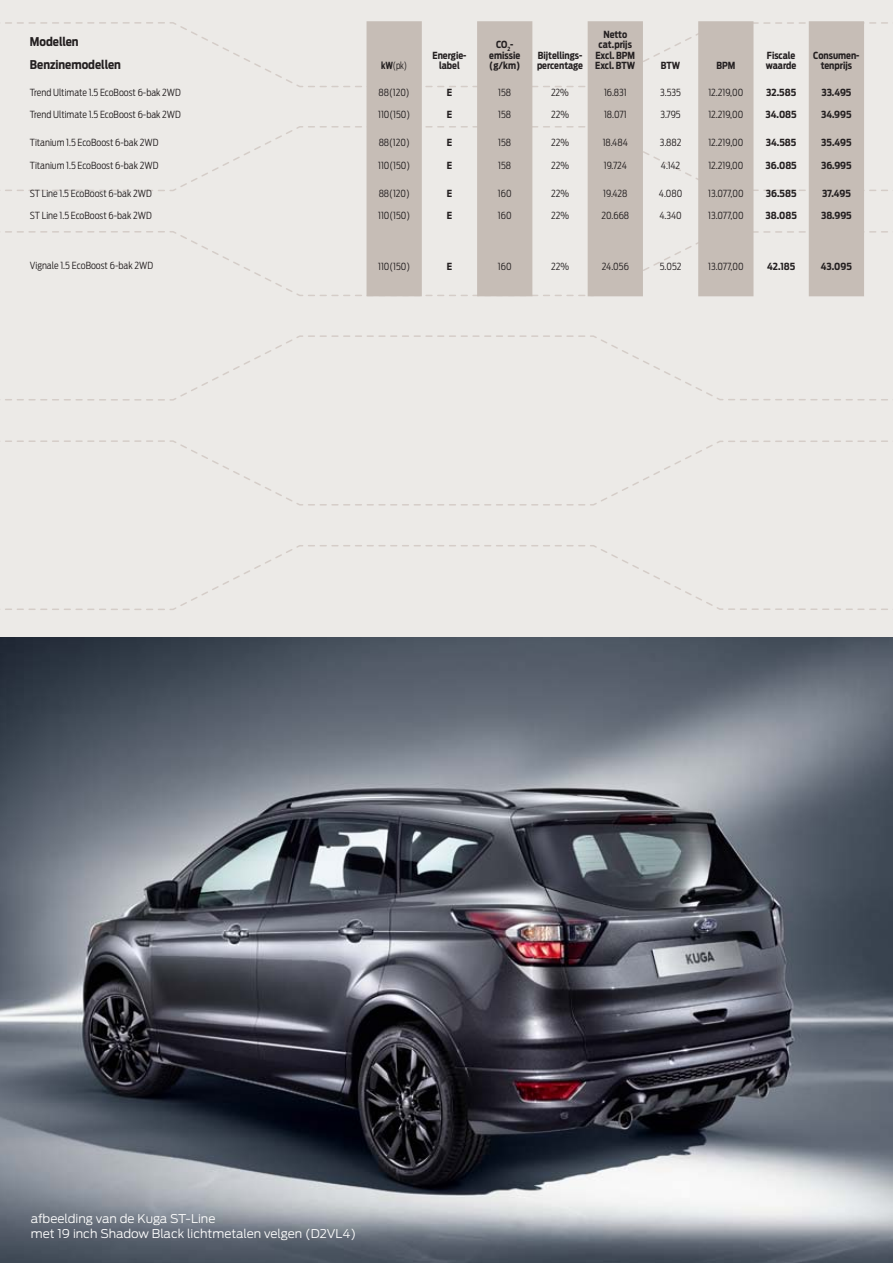
<style>
.page{position:relative;width:893px;height:1263px;background:#eceae7}
.page>*{position:absolute;margin:0;border:0;box-sizing:border-box;transform-origin:0 0}
.t1{font:300 12px/14.4px "Ford Antenna";color:#fff}
.t2{font:700 12px/23.2px "Ford Antenna Cond";color:#231f20}
.t3{font:300 9.75px "Ford Antenna Cond";color:#231f20}
.t4{font:700 9.75px/10.5px "Ford Antenna Cond";color:#231f20;text-align:center;scale:.96 1}
.t5{font:700 9.75px "Ford Antenna Cond";color:#231f20}
.t6{font:300 9.75px "Ford Antenna Cond";color:#231f20;scale:.87 1}
.s1{font-weight:700}
</style>
<div class="page">
<svg style="left:5px;top:230px;width:883px;height:67px"></svg>
<svg style="left:5px;top:125px;width:883px;height:67px"></svg>
<svg style="left:5px;top:440px;width:883px;height:66px"></svg>
<svg style="left:5px;top:335px;width:883px;height:66px"></svg>
<svg style="left:5px;top:21px;width:883px;height:67px"></svg>
<svg style="left:5px;top:545px;width:883px;height:65px"></svg>
<svg style="left:367px;top:21px;width:497px;height:275px;fill:#c6bdb6"></svg>
<img style="left:0;top:638px;width:893px;height:625px">
<p class="t2" style="left:30px;top:28px;width:93px">Modellen<br>Benzinemodellen</p>
<p class="t6" style="left:381px;top:57px;width:31px"><span class="s1">kW</span>(pk)</p>
<p class="t4" style="left:432px;top:49px;width:37px">Energie&shy;label</p>
<p class="t4" style="left:489px;top:38px;width:34px">CO<sub>2</sub>- emissie (g/km)</p>
<p class="t4" style="left:537px;top:49px;width:49px;text-align:left">Bijtellings&shy;percentage</p>
<p class="t4" style="left:595px;top:28px;width:43px">Netto cat.prijs<br>Excl. BPM<br>Excl. BTW</p>
<p class="t4" style="left:661px;top:59px;width:22px">BTW</p>
<p class="t4" style="left:716px;top:59px;width:21px">BPM</p>
<p class="t4" style="left:766px;top:49px;width:33px;text-align:left">Fiscale waarde</p>
<p class="t4" style="left:813px;top:49px;width:50px">Consumen&shy;tenprijs</p>
<p class="t3" style="left:30px;top:84px;width:153px">Trend Ultimate 1.5 EcoBoost 6-bak 2WD</p>
<p class="t3" style="left:379px;top:84px;width:33px">88(120)</p>
<p class="t5" style="left:447px;top:83px;width:7px">E</p>
<p class="t3" style="left:498px;top:84px;width:14px">158</p>
<p class="t3" style="left:551px;top:84px;width:19px">22%</p>
<p class="t3" style="left:604px;top:84px;width:24px">16.831</p>
<p class="t3" style="left:660px;top:84px;width:22px">3.535</p>
<p class="t3" style="left:708px;top:84px;width:36px">12.219,00</p>
<p class="t5" style="left:766px;top:83px;width:32px">32.585</p>
<p class="t5" style="left:821px;top:83px;width:32px">33.495</p>
<p class="t3" style="left:30px;top:106px;width:153px">Trend Ultimate 1.5 EcoBoost 6-bak 2WD</p>
<p class="t3" style="left:378px;top:106px;width:34px">110(150)</p>
<p class="t5" style="left:447px;top:106px;width:7px">E</p>
<p class="t3" style="left:498px;top:106px;width:14px">158</p>
<p class="t3" style="left:551px;top:106px;width:19px">22%</p>
<p class="t3" style="left:604px;top:106px;width:24px">18.071</p>
<p class="t3" style="left:660px;top:106px;width:22px">3.795</p>
<p class="t3" style="left:708px;top:106px;width:36px">12.219,00</p>
<p class="t5" style="left:765px;top:106px;width:33px">34.085</p>
<p class="t5" style="left:821px;top:106px;width:32px">34.995</p>
<p class="t3" style="left:30px;top:134px;width:130px">Titanium 1.5 EcoBoost 6-bak 2WD</p>
<p class="t3" style="left:379px;top:134px;width:33px">88(120)</p>
<p class="t5" style="left:447px;top:134px;width:7px">E</p>
<p class="t3" style="left:498px;top:134px;width:14px">158</p>
<p class="t3" style="left:551px;top:134px;width:19px">22%</p>
<p class="t3" style="left:603px;top:134px;width:27px">18.484</p>
<p class="t3" style="left:660px;top:134px;width:23px">3.882</p>
<p class="t3" style="left:708px;top:134px;width:36px">12.219,00</p>
<p class="t5" style="left:766px;top:134px;width:32px">34.585</p>
<p class="t5" style="left:821px;top:134px;width:32px">35.495</p>
<p class="t3" style="left:30px;top:157px;width:130px">Titanium 1.5 EcoBoost 6-bak 2WD</p>
<p class="t3" style="left:378px;top:157px;width:34px">110(150)</p>
<p class="t5" style="left:447px;top:156px;width:7px">E</p>
<p class="t3" style="left:498px;top:157px;width:14px">158</p>
<p class="t3" style="left:551px;top:157px;width:19px">22%</p>
<p class="t3" style="left:604px;top:157px;width:25px">19.724</p>
<p class="t3" style="left:661px;top:157px;width:21px">4.142</p>
<p class="t3" style="left:708px;top:157px;width:36px">12.219,00</p>
<p class="t5" style="left:765px;top:156px;width:33px">36.085</p>
<p class="t5" style="left:821px;top:156px;width:32px">36.995</p>
<p class="t3" style="left:30px;top:185px;width:123px">ST Line 1.5 EcoBoost 6-bak 2WD</p>
<p class="t3" style="left:379px;top:185px;width:33px">88(120)</p>
<p class="t5" style="left:447px;top:185px;width:7px">E</p>
<p class="t3" style="left:498px;top:185px;width:15px">160</p>
<p class="t3" style="left:551px;top:185px;width:19px">22%</p>
<p class="t3" style="left:603px;top:185px;width:26px">19.428</p>
<p class="t3" style="left:659px;top:185px;width:25px">4.080</p>
<p class="t3" style="left:708px;top:185px;width:37px">13.077,00</p>
<p class="t5" style="left:766px;top:185px;width:32px">36.585</p>
<p class="t5" style="left:822px;top:185px;width:30px">37.495</p>
<p class="t3" style="left:30px;top:207px;width:123px">ST Line 1.5 EcoBoost 6-bak 2WD</p>
<p class="t3" style="left:378px;top:207px;width:34px">110(150)</p>
<p class="t5" style="left:447px;top:207px;width:7px">E</p>
<p class="t3" style="left:498px;top:207px;width:15px">160</p>
<p class="t3" style="left:551px;top:207px;width:19px">22%</p>
<p class="t3" style="left:601px;top:207px;width:29px">20.668</p>
<p class="t3" style="left:659px;top:207px;width:24px">4.340</p>
<p class="t3" style="left:708px;top:207px;width:37px">13.077,00</p>
<p class="t5" style="left:765px;top:207px;width:33px">38.085</p>
<p class="t5" style="left:821px;top:207px;width:32px">38.995</p>
<p class="t3" style="left:30px;top:258px;width:125px">Vignale 1.5 EcoBoost 6-bak 2WD</p>
<p class="t3" style="left:378px;top:258px;width:34px">110(150)</p>
<p class="t5" style="left:447px;top:257px;width:7px">E</p>
<p class="t3" style="left:498px;top:258px;width:15px">160</p>
<p class="t3" style="left:551px;top:258px;width:19px">22%</p>
<p class="t3" style="left:602px;top:258px;width:29px">24.056</p>
<p class="t3" style="left:660px;top:258px;width:23px">5.052</p>
<p class="t3" style="left:708px;top:258px;width:37px">13.077,00</p>
<p class="t5" style="left:767px;top:257px;width:30px">42.185</p>
<p class="t5" style="left:821px;top:257px;width:33px">43.095</p>
<p class="t1" style="left:31px;top:1210px;width:327px">afbeelding van de Kuga ST-Line<br>met 19 inch Shadow Black lichtmetalen velgen (D2VL4)</p>
</div>
